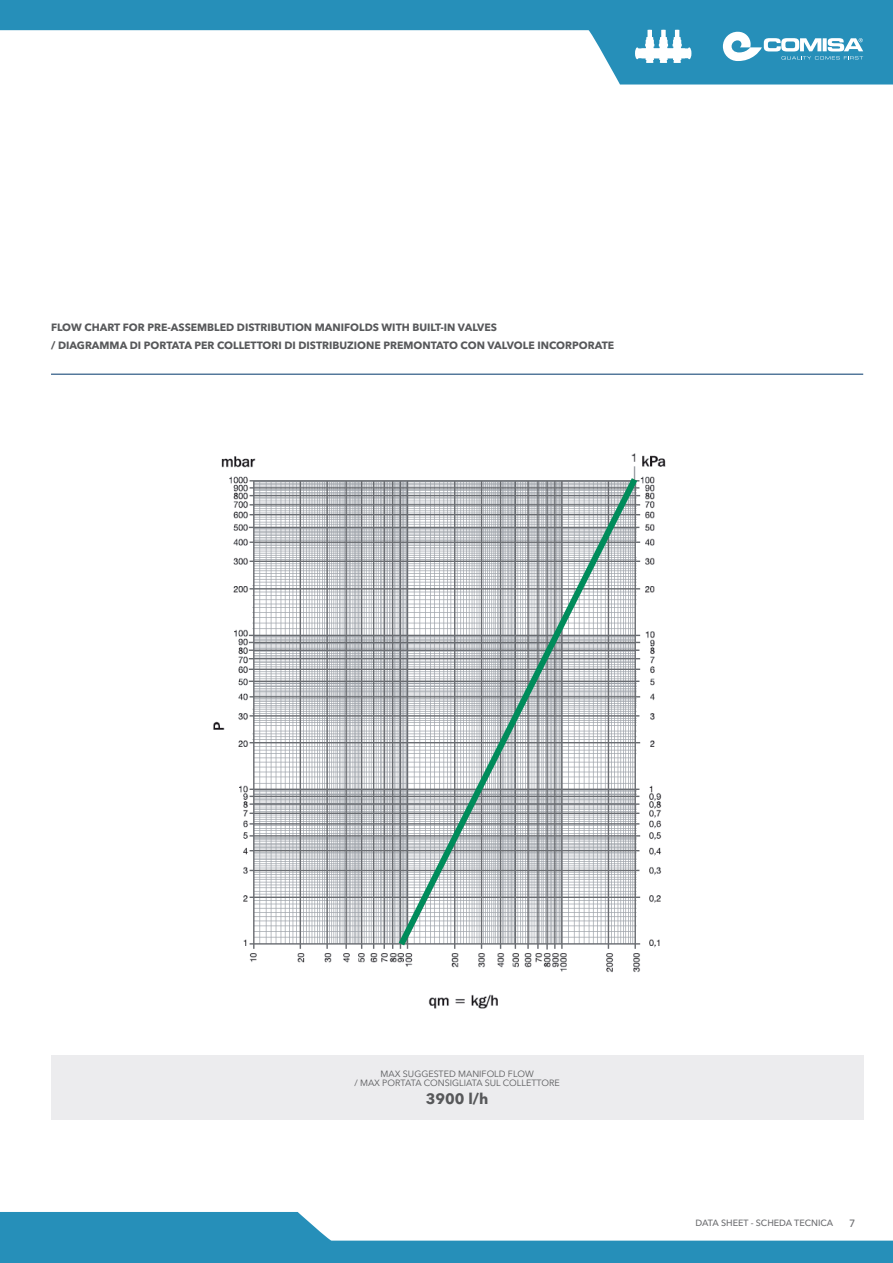
<style>
.page{position:relative;width:893px;height:1263px;background:#fff}
.page>*{position:absolute;margin:0;border:0;box-sizing:border-box;transform-origin:0 0}
.t1{font:700 15px "Avenir Next LT Pro";color:#57585a}
.t2{font:700 10.5px "Avenir Next LT Pro";color:#57585a}
.t3{font:500 10.5px "Avenir Next LT Pro";color:#6c6d70}
.t4{font:9px "Avenir Next LT Pro";color:#57585a}
.t5{font:500 9px "Avenir Next LT Pro";color:#6c6d70}
</style>
<div class="page">
<svg style="left:0;top:0;width:893px;height:85px;fill:#268fb9"></svg>
<svg style="left:0;top:1212px;width:893px;height:51px;fill:#268fb9"></svg>
<svg style="left:723px;top:32px;width:140px;height:29px"></svg>
<svg style="left:635px;top:30px;width:56px;height:33px"></svg>
<hr style="left:51px;top:374px;width:812px;height:1px;background:#00376b">
<div style="left:51px;top:1055px;width:812px;height:65px;background:#ececee"></div>
<img style="left:213px;top:453px;width:453px;height:556px">
<svg style="left:393px;top:471px;width:250px;height:481px"></svg>
<p class="t2" style="left:51px;top:320px;width:447px">FLOW CHART FOR PRE-ASSEMBLED DISTRIBUTION MANIFOLDS WITH BUILT-IN VALVES</p>
<p class="t2" style="left:51px;top:339px;width:565px">/ DIAGRAMMA DI PORTATA PER COLLETTORI DI DISTRIBUZIONE PREMONTATO CON VALVOLE INCORPORATE</p>
<p class="t4" style="left:381px;top:1069px;width:155px">MAX SUGGESTED MANIFOLD FLOW</p>
<p class="t4" style="left:354px;top:1078px;width:207px">/ MAX PORTATA CONSIGLIATA SUL COLLETTORE</p>
<p class="t1" style="left:426px;top:1090px;width:64px">3900 l/h</p>
<p class="t5" style="left:695px;top:1217px;width:139px">DATA SHEET - SCHEDA TECNICA</p>
<p class="t3" style="left:849px;top:1216px;width:8px">7</p>
</div>
